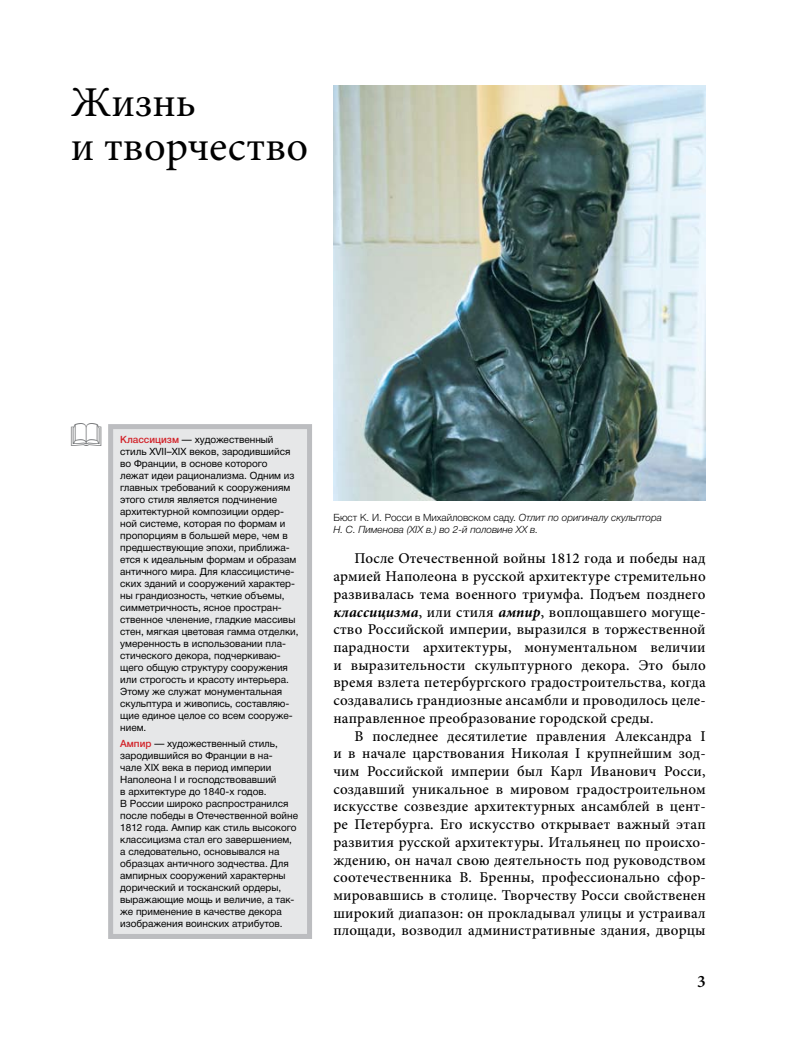
<style>
.page{position:relative;width:805px;height:1063px;background:#fff}
.page>*{position:absolute;margin:0;border:0;box-sizing:border-box;transform-origin:0 0}
.t1{font:42.5px/43.8px "Minion Pro";color:#000}
.t2{font:600 17.5px "Minion Pro";color:#000}
.t3{font:500 15px/17.8px "Minion Pro";letter-spacing:.01em;color:#000;text-align:justify}
.t4{font:10px/12px "Helvetica Neue Cyr";color:#000}
.t5{font:italic 300 10px/12px "Helvetica Neue Cyr";color:#000}
.s1{font-weight:500;color:#d2232a}
.s2{font-style:normal}
.s3{font-weight:700;font-style:italic}
</style>
<div class="page">
<div style="left:111px;top:427px;width:198px;height:509px;background:#e6e7e8"></div>
<div style="left:108px;top:424px;width:204px;height:515px;border:5px solid #bcbdc0"></div>
<img style="left:333px;top:85px;width:372px;height:415px">
<h1 class="t1" style="left:71px;top:81px;width:239px">Жизнь<br>и творчество</h1>
<p class="t4" style="left:120px;top:434px;width:180px"><span class="s1">Классицизм</span> — художественный стиль XVII–XIX веков, зародившийся во Франции, в основе которого лежат идеи рационализма. Одним из главных требований к сооружениям этого стиля является подчинение архитектурной композиции ордер&shy;ной системе, которая по формам и пропорциям в большей мере, чем в предшествующие эпохи, приближа&shy;ется к идеальным формам и образам античного мира. Для классицистиче&shy;ских зданий и сооружений характер&shy;ны грандиозность, четкие объемы, симметричность, ясное простран&shy;ственное членение, гладкие массивы стен, мягкая цветовая гамма отделки, умеренность в использовании пла&shy;стического декора, подчеркиваю&shy;щего общую структуру сооружения или строгость и красоту интерьера.<br>Этому же служат монументальная скульптура и живопись, составляю&shy;щие единое целое со всем сооруже&shy;нием.</p>
<p class="t4" style="left:120px;top:737px;width:179px"><span class="s1">Ампир</span> — художественный стиль, зародившийся во Франции в на-<br>чале XIX века в период империи<br>Наполеона I и господствовавший<br>в архитектуре до 1840-х годов.<br>В России широко распространился после победы в Отечественной войне<br>1812 года. Ампир как стиль высокого классицизма стал его завершением, а следовательно, основывался на образцах античного зодчества. Для ампирных сооружений характерны дорический и тосканский ордеры, выражающие мощь и величие, а так&shy;же применение в качестве декора изображения воинских атрибутов.</p>
<p class="t5" style="left:333px;top:511px;width:330px"><span class="s2">Бюст К. И. Росси в Михайловском саду.</span> Отлит по оригиналу скульптора<br>Н. С. Пименова (XIX в.) во 2-й половине XX в.</p>
<p class="t3" style="left:333px;top:550px;width:374px;text-indent:21px">После Отечественной войны 1812 года и победы над армией Наполеона в русской архитектуре стремительно развивалась тема военного триумфа. Подъем позднего <span class="s3">классицизма</span>, или стиля <span class="s3">ампир</span>, воплощавшего могуще&shy;ство Российской империи, выразился в торжественной парадности архитектуры, монументальном величии и выразительности скульптурного декора. Это было время взлета петербургского градостроительства, когда создавались грандиозные ансамбли и проводилось целе&shy;направленное преобразование городской среды.</p>
<p class="t3" style="left:333px;top:727px;width:374px;text-indent:21px">В последнее десятилетие правления Александра I и в начале царствования Николая I крупнейшим зод&shy;чим Российской империи был Карл Иванович Росси, создавший уникальное в мировом градостроительном искусстве созвездие архитектурных ансамблей в цент&shy;ре Петербурга. Его искусство открывает важный этап развития русской архитектуры. Итальянец по происхо&shy;ждению, он начал свою деятельность под руководством соотечественника В. Бренны, профессионально сфор&shy;мировавшись в столице. Творчеству Росси свойственен широкий диапазон: он прокладывал улицы и устраивал площади, возводил административные здания, дворцы</p>
<h2 class="t2" style="left:696px;top:969px;width:10px">3</h2>
</div>
